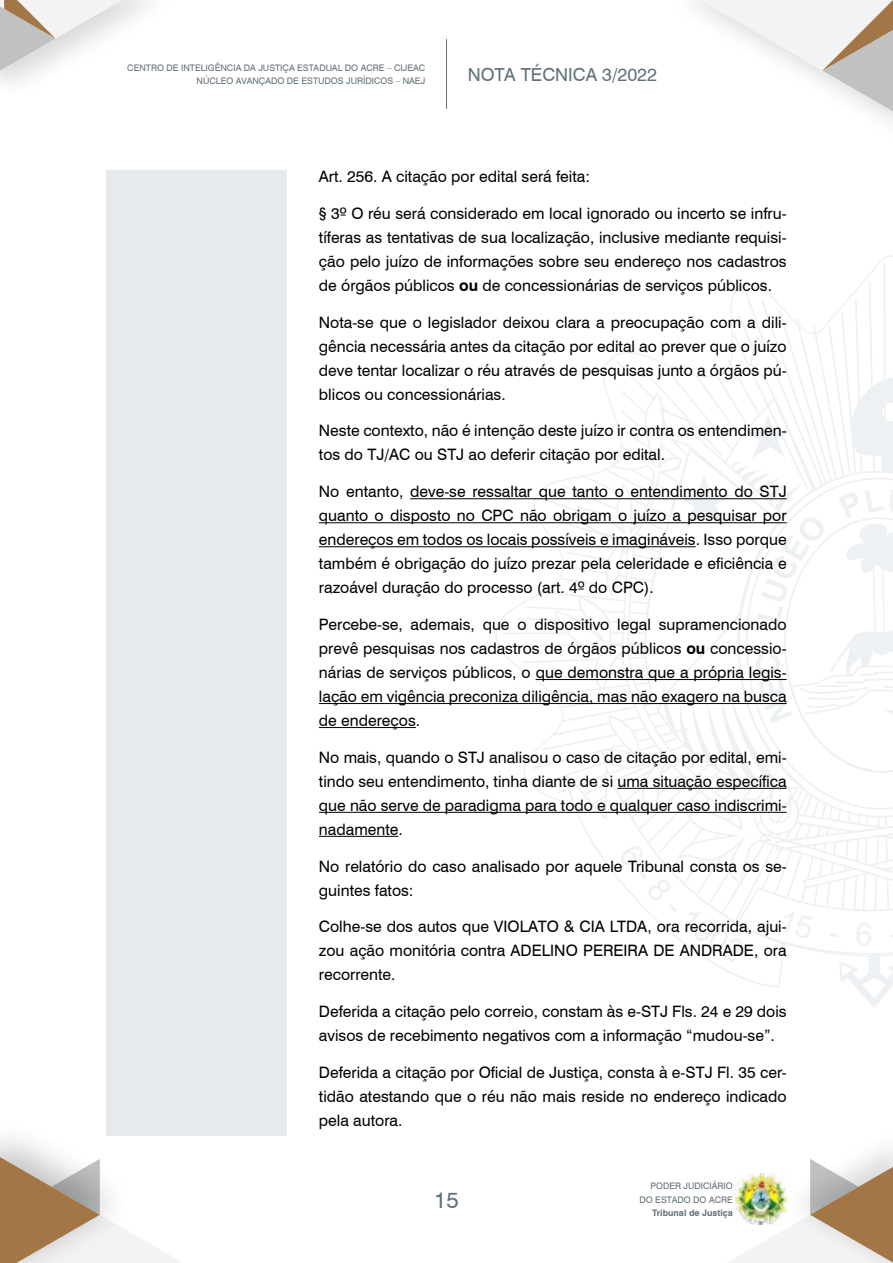
<style>
.page{position:relative;width:893px;height:1263px;background:#fff}
.page>*{position:absolute;margin:0;border:0;box-sizing:border-box;transform-origin:0 0}
.t1{font:22.5px "Swiss 721 BT";color:#617179}
.t2{font:18px "Swiss 721 BT";color:#617179}
.t3{font:15.75px/24px "Swiss 721 BT";color:#000;text-align:justify}
.t4{font:9px/13.5px "Swiss 721 BT";color:#617179;text-align:right}
.t5{font:700 9px "Swiss 721 BT";color:#617179}
.s1{font-weight:700}
</style>
<div class="page">
<svg style="left:695px;top:0;width:198px;height:121px"></svg>
<svg style="left:0;top:0;width:149px;height:71px"></svg>
<svg style="left:728px;top:1157px;width:165px;height:106px"></svg>
<div style="left:0;top:1118px;width:138px;height:145px;background:#000;opacity:.25"></div>
<svg style="left:0;top:1157px;width:182px;height:106px"></svg>
<hr style="left:884px;top:263px;width:2px;height:207px;background:#eef1f3">
<svg style="left:532px;top:280px;width:361px;height:727px"></svg>
<hr style="left:446px;top:39px;width:1px;height:70px;background:#617179">
<img style="left:735px;top:1174px;width:52px;height:50px">
<div style="left:106px;top:170px;width:181px;height:965px;background:#e6eaed"></div>
<hr style="left:410px;top:498px;width:377px;height:1px;background:#000">
<hr style="left:319px;top:522px;width:468px;height:1px;background:#000">
<hr style="left:319px;top:546px;width:377px;height:1px;background:#000">
<hr style="left:536px;top:679px;width:251px;height:1px;background:#000">
<hr style="left:319px;top:703px;width:468px;height:1px;background:#000">
<hr style="left:319px;top:727px;width:97px;height:1px;background:#000">
<hr style="left:617px;top:788px;width:170px;height:1px;background:#000">
<hr style="left:319px;top:812px;width:468px;height:1px;background:#000">
<hr style="left:319px;top:836px;width:79px;height:1px;background:#000">
<p class="t4" style="left:127px;top:60px;width:299px">CENTRO DE INTELIGÊNCIA DA JUSTIÇA ESTADUAL DO ACRE – CIJEAC<br>NÚCLEO AVANÇADO DE ESTUDOS JURÍDICOS – NAEJ</p>
<p class="t2" style="left:468px;top:62px;width:191px">NOTA TÉCNICA 3/2022</p>
<p class="t3" style="left:319px;top:164px;width:273px">Art. 256. A citação por edital será feita:</p>
<p class="t3" style="left:319px;top:201px;width:469px">§ 3º O réu será considerado em local ignorado ou incerto se infru&shy;tíferas as tentativas de sua localização, inclusive mediante requisi&shy;ção pelo juízo de informações sobre seu endereço nos cadastros de órgãos públicos <span class="s1">ou</span> de concessionárias de serviços públicos.</p>
<p class="t3" style="left:319px;top:309px;width:469px">Nota-se que o legislador deixou clara a preocupação com a dili&shy;gência necessária antes da citação por edital ao prever que o juízo deve tentar localizar o réu através de pesquisas junto a órgãos pú&shy;blicos ou concessionárias.</p>
<p class="t3" style="left:319px;top:418px;width:469px">Neste contexto, não é intenção deste juízo ir contra os entendimen&shy;tos do TJ/AC ou STJ ao deferir citação por edital.</p>
<p class="t3" style="left:319px;top:479px;width:469px">No entanto, deve-se ressaltar que tanto o entendimento do STJ quanto o disposto no CPC não obrigam o juízo a pesquisar por endereços em todos os locais possíveis e imagináveis. Isso porque também é obrigação do juízo prezar pela celeridade e eficiência e razoável duração do processo (art. 4º do CPC).</p>
<p class="t3" style="left:319px;top:612px;width:469px">Percebe-se, ademais, que o dispositivo legal supramencionado prevê pesquisas nos cadastros de órgãos públicos <span class="s1">ou</span> concessio&shy;nárias de serviços públicos, o que demonstra que a própria legis&shy;lação em vigência preconiza diligência, mas não exagero na busca de endereços.</p>
<p class="t3" style="left:319px;top:744px;width:469px">No mais, quando o STJ analisou o caso de citação por edital, emi&shy;tindo seu entendimento, tinha diante de si uma situação específica que não serve de paradigma para todo e qualquer caso indiscrimi&shy;nadamente.</p>
<p class="t3" style="left:319px;top:853px;width:469px">No relatório do caso analisado por aquele Tribunal consta os se&shy;guintes fatos:</p>
<p class="t3" style="left:319px;top:914px;width:469px">Colhe-se dos autos que VIOLATO &amp; CIA LTDA, ora recorrida, ajui&shy;zou ação monitória contra ADELINO PEREIRA DE ANDRADE, ora recorrente.</p>
<p class="t3" style="left:319px;top:999px;width:469px">Deferida a citação pelo correio, constam às e-STJ Fls. 24 e 29 dois avisos de recebimento negativos com a informação “mudou-se”.</p>
<p class="t3" style="left:319px;top:1060px;width:469px">Deferida a citação por Oficial de Justiça, consta à e-STJ Fl. 35 cer&shy;tidão atestando que o réu não mais reside no endereço indicado pela autora.</p>
<h1 class="t1" style="left:434px;top:1184px;width:26px">15</h1>
<p class="t4" style="left:639px;top:1179px;width:95px">PODER JUDICIÁRIO<br>DO ESTADO DO ACRE</p>
<p class="t5" style="left:652px;top:1207px;width:82px">Tribunal de Justiça</p>
</div>
